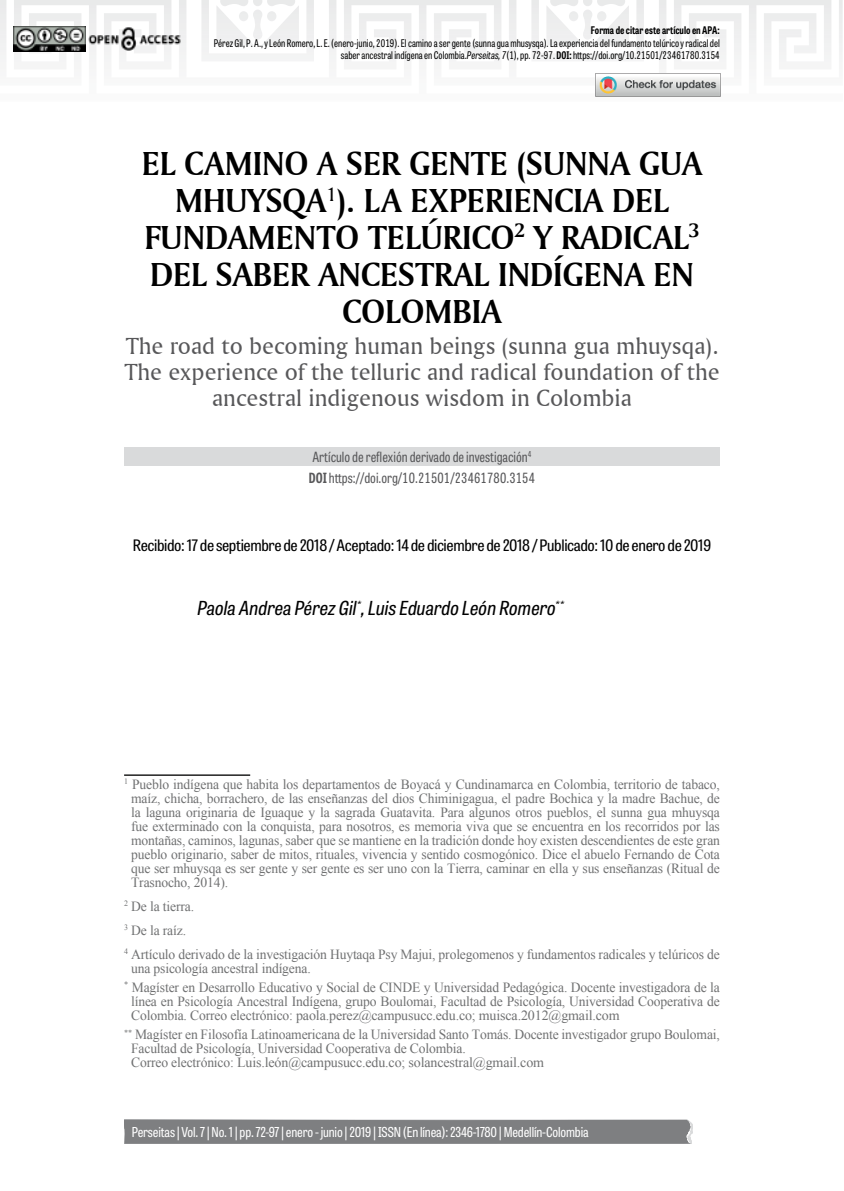
<style>
.page{position:relative;width:844px;height:1191px;background:#fff}
.page>*{position:absolute;margin:0;border:0;box-sizing:border-box;transform-origin:0 0}
.t1{font:35px/36.8px "Amerigo BT Bold A";color:#000;text-align:center}
.t2{font:24.5px/26.2px "Amerigo BT Roman A";color:#58585a;text-align:center}
.t3{font:italic 19.25px "Tablet Gothic Condensed";color:#000;scale:1.07 1}
.t4{font:15.75px "Tablet Gothic Condensed";letter-spacing:-.02em;color:#000;scale:1.1 1}
.t5{font:14px/14px "Times New Roman";letter-spacing:-.01em;color:#707172}
.t6{font:14px/21px "Tablet Gothic Condensed";color:#58585a}
.t7{font:13.65px "Tablet Gothic Condensed";letter-spacing:-.01em;color:#fff}
.t8{font:10.5px/12.1px "Tablet Gothic Condensed";color:#000;text-align:right;scale:.92 1}
.t9{font:700 10.5px "Tablet Gothic Condensed";color:#000}
.s1{font-style:italic}
.s2{font-weight:700}
</style>
<div class="page">
<hr style="left:842px;top:0;width:1px;height:85px;background:#e9e9ea">
<div style="left:124px;top:1119px;width:568px;height:24px;background:#7e7f81"></div>
<img style="left:14px;top:27px;width:71px;height:25px">
<img style="left:88px;top:27px;width:93px;height:24px">
<div style="left:124px;top:446px;width:595px;height:19px;background:#d9dadb"></div>
<hr style="left:124px;top:774px;width:126px;height:2px;background:#000">
<img style="left:595px;top:73px;width:124px;height:24px">
<p class="t9" style="left:590px;top:23px;width:130px">Forma de citar este artículo en APA:</p>
<p class="t8" style="left:214px;top:36px;width:551px">Pérez Gil, P. A., y León Romero, L. E. (enero-junio, 2019). El camino a ser gente (sunna gua mhusysqa). La experiencia del fundamento telúrico y radical del saber ancestral indígena en Colombia.<span class="s1">Perseitas, 7</span>(1), pp. 72-97. <span class="s2">DOI:</span> https://doi.org/10.21501/23461780.3154</p>
<h1 class="t1" style="left:142px;top:145px;width:562px">EL CAMINO A SER GENTE (SUNNA GUA<br>MHUYSQA<sup>1</sup>). LA EXPERIENCIA DEL<br>FUNDAMENTO TELÚRICO<sup>2</sup> Y RADICAL<sup>3<br></sup>DEL SABER ANCESTRAL INDÍGENA EN<br>COLOMBIA</h1>
<h2 class="t2" style="left:124px;top:332px;width:596px">The road to becoming human beings (sunna gua mhuysqa).<br>The experience of the telluric and radical foundation of the ancestral indigenous wisdom in Colombia</h2>
<p class="t6" style="left:309px;top:446px;width:228px">Artículo de reflexión derivado de investigación<sup>4<br></sup><span class="s2">DOI</span> https://doi.org/10.21501/23461780.3154</p>
<p class="t4" style="left:133px;top:534px;width:527px">Recibido: 17 de septiembre de 2018 / Aceptado: 14 de diciembre de 2018 / Publicado: 10 de enero de 2019</p>
<h3 class="t3" style="left:197px;top:594px;width:344px">Paola Andrea Pérez Gil<sup>*</sup>, Luis Eduardo León Romero<sup>**</sup></h3>
<p class="t5" style="left:131px;top:777px;width:590px;text-align:justify;text-indent:-7px"><sup>1</sup> Pueblo indígena que habita los departamentos de Boyacá y Cundinamarca en Colombia, territorio de tabaco, maíz, chicha, borrachero, de las enseñanzas del dios Chiminigagua, el padre Bochica y la madre Bachue, de la laguna originaria de Iguaque y la sagrada Guatavita. Para algunos otros pueblos, el sunna gua mhuysqa fue exterminado con la conquista, para nosotros, es memoria viva que se encuentra en los recorridos por las montañas, caminos, lagunas, saber que se mantiene en la tradición donde hoy existen descendientes de este gran pueblo originario, saber de mitos, rituales, vivencia y sentido cosmogónico. Dice el abuelo Fernando de Cota que ser mhuysqa es ser gente y ser gente es ser uno con la Tierra, caminar en ella y sus enseñanzas (Ritual de Trasnocho, 2014).</p>
<p class="t5" style="left:124px;top:894px;width:597px;line-height:24px"><sup>2</sup> De la tierra.<br><sup>3</sup> De la raíz.<br><sup>4</sup> Artículo derivado de la investigación Huytaqa Psy Majui, prolegomenos y fundamentos radicales y telúricos de</p>
<p class="t5" style="left:124px;top:958px;width:597px;line-height:18.9px;text-indent:7px">una psicología ancestral indígena.<br><sup>*</sup> Magíster en Desarrollo Educativo y Social de CINDE y Universidad Pedagógica. Docente investigadora de la</p>
<p class="t5" style="left:131px;top:993px;width:590px">línea en Psicología Ancestral Indígena, grupo Boulomai, Facultad de Psicología, Universidad Cooperativa de<br>Colombia. Correo electrónico: paola.perez@campusucc.edu.co; muisca.2012@gmail.com</p>
<p class="t5" style="left:131px;top:1026px;width:590px;text-indent:-7px">∗∗ Magíster en Filosofía Latinoamericana de la Universidad Santo Tomás. Docente investigador grupo Boulomai,<br>Facultad de Psicología, Universidad Cooperativa de Colombia.<br>Correo electrónico: Luis.león@campusucc.edu.co; solancestral@gmail.com</p>
<p class="t7" style="left:132px;top:1122px;width:458px">Perseitas | Vol. 7 | No. 1 | pp. 72-97 | enero - junio | 2019 | ISSN (En línea): 2346-1780 | Medellín-Colombia</p>
<p class="t7" style="left:200px;top:1122px;width:7px">3</p>
<p class="t7" style="left:257px;top:1122px;width:66px">66-82 | enero-</p>
<p class="t7" style="left:366px;top:1122px;width:7px">5</p>
<p class="t7" style="left:401px;top:1122px;width:144px">: 2346-1780 | Medellín-Colombia</p>
</div>
